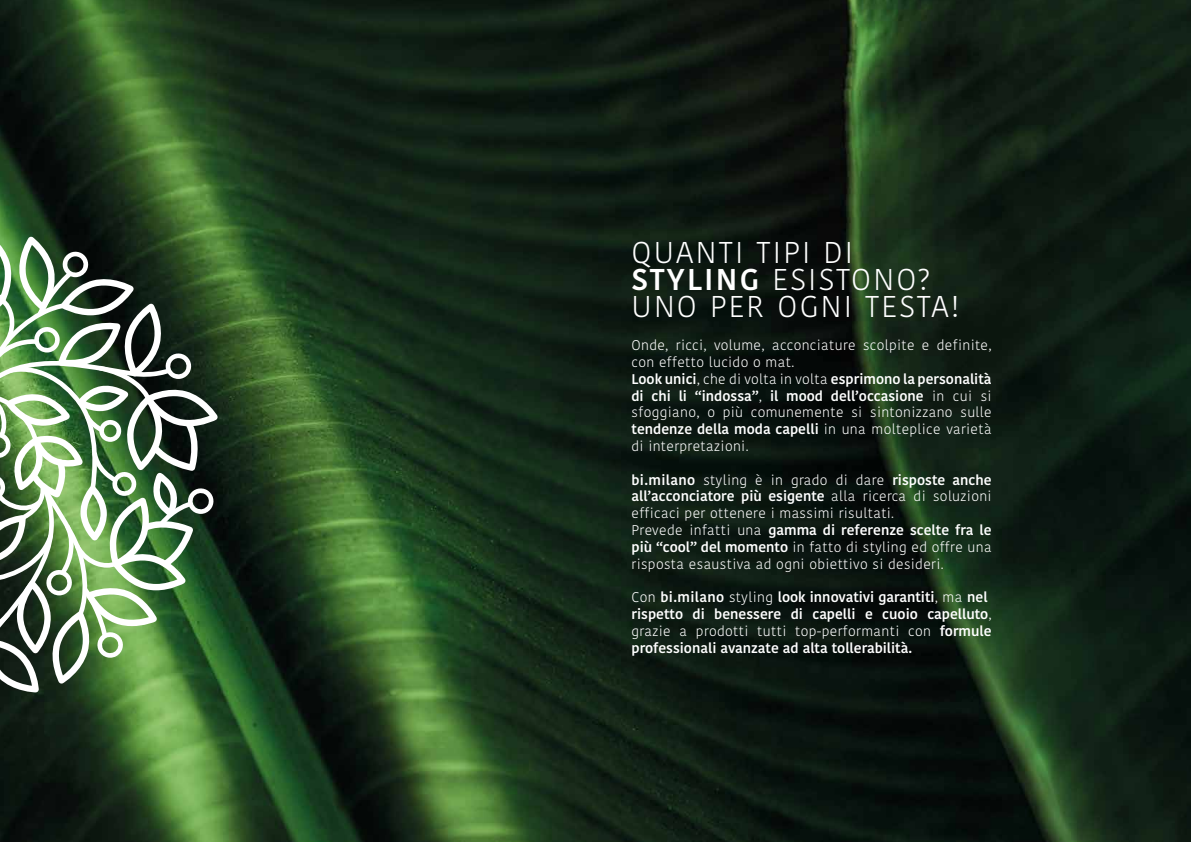
<style>
.page{position:relative;width:1191px;height:842px;background:#fff}
.page>*{position:absolute;margin:0;border:0;box-sizing:border-box;transform-origin:0 0}
.t1{font:300 30px/27px "Kohinoor Bangla";letter-spacing:.075em;color:#fff}
.t2{font:300 14px/16.8px "Kohinoor Bangla";letter-spacing:.025em;color:#fff}
.t3{font:600 14px/16.8px "Kohinoor Bangla";color:#fff}
.s1{font-weight:600}
.s2{font-weight:300}
</style>
<div class="page">
<img style="left:0;top:0;width:1191px;height:842px">
<svg style="left:0;top:231px;width:218px;height:461px"></svg>
<h1 class="t1" style="left:631px;top:238px;width:329px">QUANTI TIPI DI<br><span class="s1">STYLING</span> ESISTONO?<br>UNO PER OGNI TESTA!</h1>
<p class="t2" style="left:631px;top:337px;width:362px">Onde, ricci, volume, acconciature scolpite e definite, con effetto lucido o mat.<br><span class="s1">Look unici</span>, che di volta in volta <span class="s1">esprimono la personalità di chi li “indossa”</span>, <span class="s1">il mood dell’occasione</span> in cui si sfoggiano, o più comunemente si sintonizzano sulle <span class="s1">tendenze della moda capelli</span> in una molteplice varietà di interpretazioni.</p>
<p class="t2" style="left:631px;top:471px;width:362px"><span class="s1">bi.milano</span> styling è in grado di dare <span class="s1">risposte anche all’acconciatore più esigente</span> alla ricerca di soluzioni efficaci per ottenere i massimi risultati.<br>Prevede infatti una <span class="s1">gamma di referenze scelte fra le più “cool” del momento</span> in fatto di styling ed offre una risposta esaustiva ad ogni obiettivo si desideri.</p>
<p class="t3" style="left:631px;top:588px;width:362px"><span class="s2">Con</span> bi.milano <span class="s2">styling</span> look innovativi garantiti<span class="s2">, ma</span> nel rispetto di benessere di capelli e cuoio capelluto<span class="s2">, grazie a prodotti tutti top-performanti con</span> formule professionali avanzate ad alta tollerabilità.</p>
</div>
